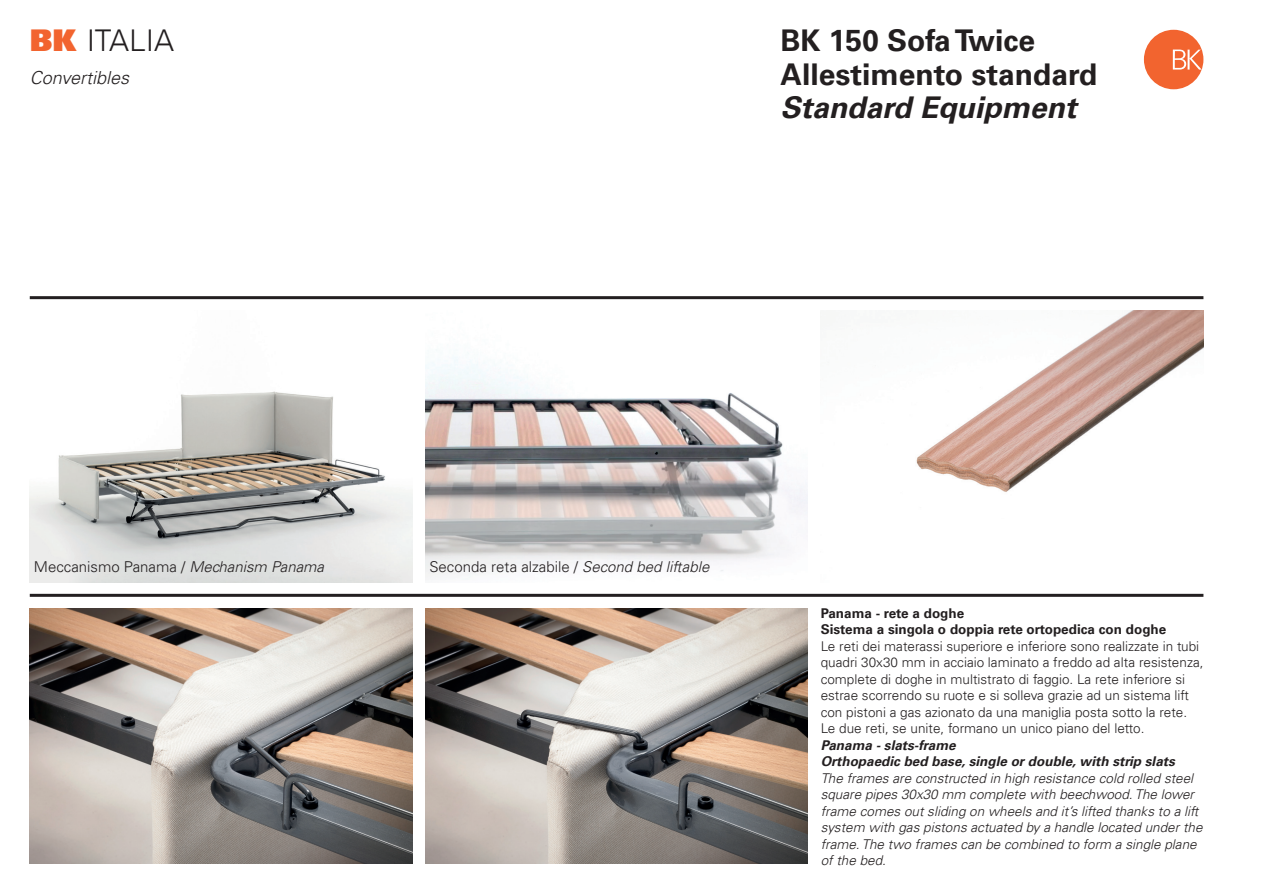
<style>
.page{position:relative;width:1263px;height:893px;background:#fff}
.page>*{position:absolute;margin:0;border:0;box-sizing:border-box;transform-origin:0 0}
.t1{font:700 30px/33.8px "Univers LT";color:#231f20}
.t2{font:italic 700 30px "Univers LT";color:#231f20}
.t3{font:300 30px "Univers LT";color:#231f20}
.t4{font:italic 300 18px "Univers LT";color:#231f20}
.t5{font:300 15px "Univers LT";color:#231f20}
.t6{font:300 13.5px/16.5px "Univers LT";color:#231f20}
.t7{font:italic 300 13.5px/16.5px "Univers LT";color:#231f20}
.t8{font:italic 700 13.5px/16.5px "Univers LT";color:#231f20}
.t9{font:700 13.5px/16.5px "Univers LT";color:#231f20}
.s1{font-weight:900;color:#f2642f}
.s2{font-style:italic}
</style>
<div class="page">
<img style="left:30px;top:391px;width:382px;height:192px">
<img style="left:425px;top:352px;width:383px;height:226px">
<img style="left:425px;top:608px;width:383px;height:255px">
<img style="left:30px;top:608px;width:382px;height:255px">
<img style="left:916px;top:310px;width:287px;height:182px">
<hr style="left:30px;top:594px;width:1173px;height:3px;background:#231f20">
<hr style="left:30px;top:296px;width:1173px;height:3px;background:#231f20">
<div style="left:1144px;top:30px;width:59px;height:59px;background:#f2642f;border-radius:50%"></div>
<svg style="left:1173px;top:50px;width:29px;height:20px"></svg>
<h1 class="t3" style="left:30px;top:23px;width:146px"><span class="s1">BK</span> ITALIA</h1>
<h2 class="t4" style="left:30px;top:67px;width:101px">Convertibles</h2>
<h1 class="t1" style="left:780px;top:24px;width:319px">BK 150 Sofa Twice<br>Allestimento standard</h1>
<h1 class="t2" style="left:780px;top:90px;width:298px">Standard Equipment</h1>
<p class="t5" style="left:34px;top:558px;width:292px">Meccanismo Panama / <span class="s2">Mechanism Panama</span></p>
<p class="t5" style="left:429px;top:558px;width:281px">Seconda reta alzabile / <span class="s2">Second bed liftable</span></p>
<p class="t9" style="left:821px;top:605px;width:347px">Panama - rete a doghe<br>Sistema a singola o doppia rete ortopedica con doghe</p>
<p class="t6" style="left:821px;top:638px;width:384px">Le reti dei materassi superiore e inferiore sono realizzate in tubi quadri 30x30 mm in acciaio laminato a freddo ad alta resistenza, complete di doghe in multistrato di faggio. La rete inferiore si estrae scorrendo su ruote e si solleva grazie ad un sistema lift con pistoni a gas azionato da una maniglia posta sotto la rete.<br>Le due reti, se unite, formano un unico piano del letto.</p>
<p class="t8" style="left:821px;top:737px;width:356px">Panama - slats-frame<br>Orthopaedic bed base, single or double, with strip slats</p>
<p class="t7" style="left:821px;top:770px;width:383px">The frames are constructed in high resistance cold rolled steel square pipes 30x30 mm complete with beechwood. The lower frame comes out sliding on wheels and it’s lifted thanks to a lift system with gas pistons actuated by a handle located under the frame. The two frames can be combined to form a single plane of the bed.</p>
</div>
